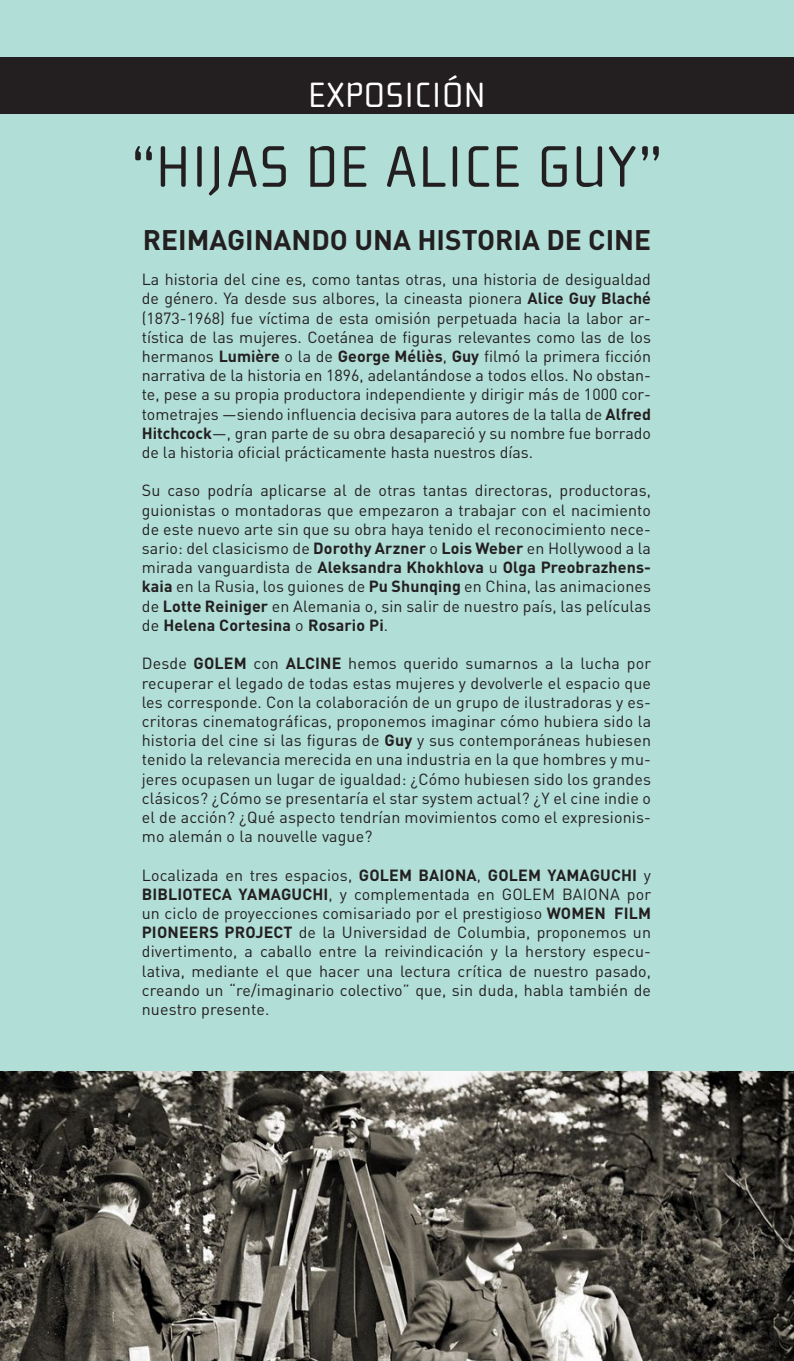
<style>
.page{position:relative;width:794px;height:1361px;background:#b1ded6}
.page>*{position:absolute;margin:0;border:0;box-sizing:border-box;transform-origin:0 0}
.titulo_folleto_2{font:60px "Cholla Wide";letter-spacing:.02em;color:#231f20}
.titulo_folleto{font:36px "Cholla Wide";letter-spacing:.02em;color:#fff}
.titulo_folleto_3{font:700 28px "DIN";color:#231f20}
.TXT_FOLLETO{font:16px/19.2px "DIN";letter-spacing:.01em;color:#231f20;text-align:justify}
.s1{font-weight:700}
</style>
<div class="page">
<div style="left:0;top:57px;width:793px;height:56px;background:#231f20"></div>
<img style="left:0;top:1071px;width:794px;height:290px">
<hr style="left:793px;top:0;width:1px;height:57px;background:#231f20">
<p class="titulo_folleto" style="left:308px;top:76px;width:178px">EXPOSICIÓN</p>
<p class="titulo_folleto_2" style="left:132px;top:134px;width:531px">“HIJAS DE ALICE GUY”</p>
<p class="titulo_folleto_3" style="left:143px;top:222px;width:509px">REIMAGINANDO UNA HISTORIA DE CINE</p>
<p class="TXT_FOLLETO" style="left:142px;top:269px;width:511px">La historia del cine es, como tantas otras, una historia de desigualdad de género. Ya desde sus albores, la cineasta pionera <span class="s1">Alice Guy Blaché </span>(1873-1968) fue víctima de esta omisión perpetuada hacia la labor ar&shy;tística de las mujeres. Coetánea de figuras relevantes como las de los hermanos <span class="s1">Lumière</span> o la de <span class="s1">George Méliès</span>, <span class="s1">Guy</span> filmó la primera ficción narrativa de la historia en 1896, adelantándose a todos ellos. No obstan&shy;te, pese a su propia productora independiente y dirigir más de 1000 cor&shy;tometrajes —siendo influencia decisiva para autores de la talla de <span class="s1">Alfred Hitchcock</span>—, gran parte de su obra desapareció y su nombre fue borrado de la historia oficial prácticamente hasta nuestros días.</p>
<p class="TXT_FOLLETO" style="left:142px;top:481px;width:511px">Su caso podría aplicarse al de otras tantas directoras, productoras, guionistas o montadoras que empezaron a trabajar con el nacimiento de este nuevo arte sin que su obra haya tenido el reconocimiento nece&shy;sario: del clasicismo de <span class="s1">Dorothy Arzner</span> o <span class="s1">Lois Weber</span> en Hollywood a la mirada vanguardista de <span class="s1">Aleksandra Khokhlova</span> u <span class="s1">Olga Preobrazhens&shy;kaia</span> en la Rusia, los guiones de <span class="s1">Pu Shunqing</span> en China, las animaciones de <span class="s1">Lotte Reiniger</span> en Alemania o, sin salir de nuestro país, las películas de <span class="s1">Helena Cortesina</span> o <span class="s1">Rosario Pi</span>.</p>
<p class="TXT_FOLLETO" style="left:142px;top:653px;width:511px">Desde <span class="s1">GOLEM</span> con <span class="s1">ALCINE</span> hemos querido sumarnos a la lucha por recuperar el legado de todas estas mujeres y devolverle el espacio que les corresponde. Con la colaboración de un grupo de ilustradoras y es&shy;critoras cinematográficas, proponemos imaginar cómo hubiera sido la historia del cine si las figuras de <span class="s1">Guy</span> y sus contemporáneas hubiesen tenido la relevancia merecida en una industria en la que hombres y mu&shy;jeres ocupasen un lugar de igualdad: ¿Cómo hubiesen sido los grandes clásicos? ¿Cómo se presentaría el star system actual? ¿Y el cine indie o el de acción? ¿Qué aspecto tendrían movimientos como el expresionis&shy;mo alemán o la nouvelle vague?</p>
<p class="TXT_FOLLETO" style="left:142px;top:865px;width:511px">Localizada en tres espacios, <span class="s1">GOLEM BAIONA</span>, <span class="s1">GOLEM YAMAGUCHI</span> y <span class="s1">BIBLIOTECA YAMAGUCHI</span>, y complementada en GOLEM BAIONA por un ciclo de proyecciones comisariado por el prestigioso <span class="s1">WOMEN FILM PIONEERS PROJECT</span> de la Universidad de Columbia, proponemos un divertimento, a caballo entre la reivindicación y la herstory especu&shy;lativa, mediante el que hacer una lectura crítica de nuestro pasado, creando un “re/imaginario colectivo” que, sin duda, habla también de nuestro presente.</p>
</div>
